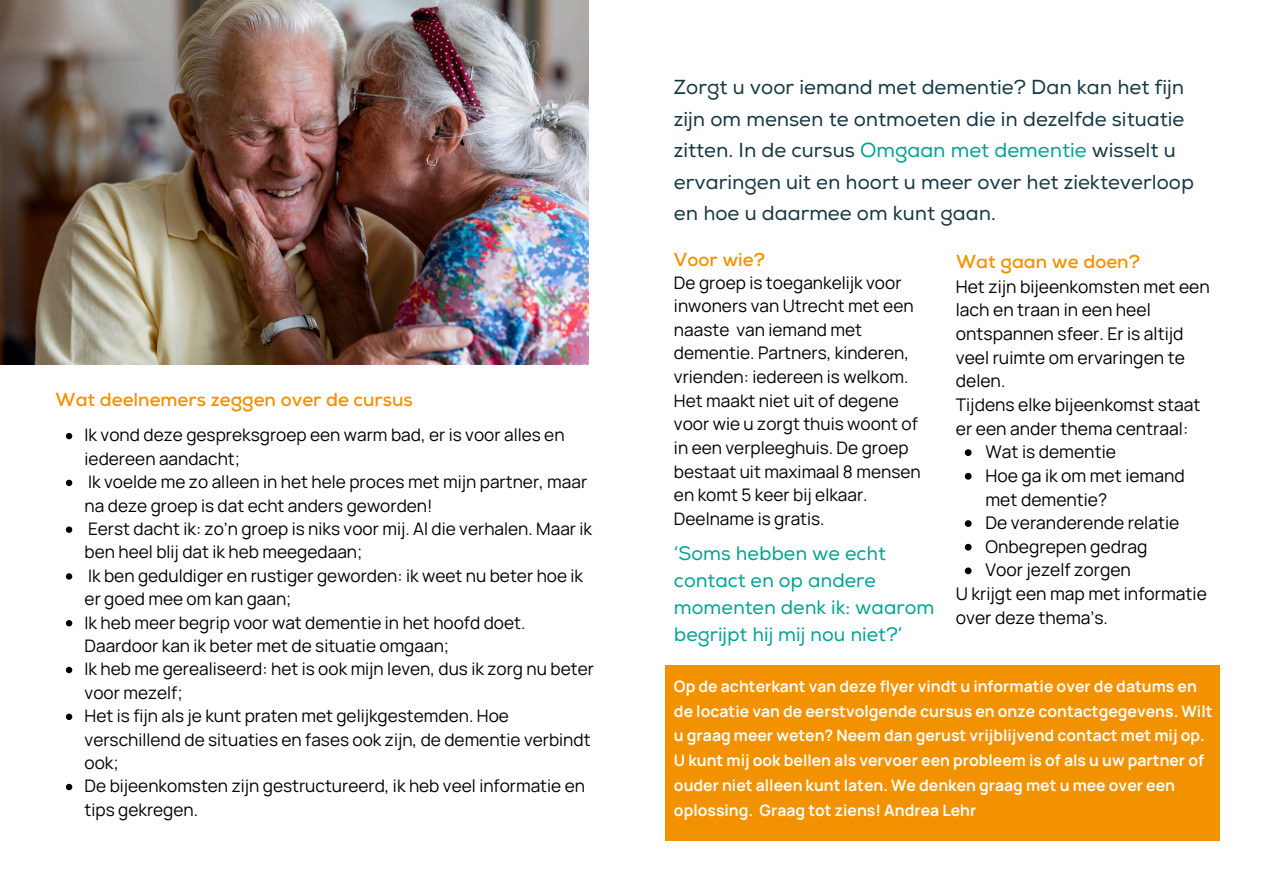
<style>
.page{position:relative;width:1263px;height:894px;background:#fff}
.page>*{position:absolute;margin:0;border:0;box-sizing:border-box;transform-origin:0 0}
.t1{font:20.25px/31.5px "Nexa";color:#153743}
.t2{font:19.5px/27px "Nexa";color:#00a295}
.t3{font:700 18.75px "Nexa";color:#f39200}
.t4{font:17.4px/23.7px "Manrope";color:#000}
.t5{font:17.25px/23.7px "Manrope";color:#000}
.t6{font:700 15.75px/24.8px "Manrope";color:#fdfdfb}
.s1{color:#00a295}
</style>
<div class="page">
<img style="left:0;top:0;width:588px;height:364px">
<div style="left:666px;top:665px;width:554px;height:175px;background:#f39200"></div>
<svg style="left:66px;top:433px;width:6px;height:6px"></svg>
<svg style="left:66px;top:479px;width:6px;height:7px"></svg>
<svg style="left:66px;top:526px;width:6px;height:6px"></svg>
<svg style="left:66px;top:573px;width:6px;height:6px"></svg>
<svg style="left:66px;top:620px;width:6px;height:6px"></svg>
<svg style="left:66px;top:666px;width:6px;height:7px"></svg>
<svg style="left:66px;top:713px;width:6px;height:6px"></svg>
<svg style="left:66px;top:783px;width:6px;height:7px"></svg>
<svg style="left:965px;top:449px;width:6px;height:7px"></svg>
<svg style="left:965px;top:473px;width:6px;height:6px"></svg>
<svg style="left:965px;top:520px;width:6px;height:7px"></svg>
<svg style="left:965px;top:543px;width:6px;height:7px"></svg>
<svg style="left:965px;top:567px;width:6px;height:7px"></svg>
<p class="t3" style="left:56px;top:388px;width:359px">Wat deelnemers zeggen over de cursus</p>
<p class="t5" style="left:85px;top:423px;width:481px">Ik vond deze gespreksgroep een warm bad, er is voor alles en iedereen aandacht;</p>
<p class="t5" style="left:85px;top:469px;width:504px">Ik voelde me zo alleen in het hele proces met mijn partner, maar na deze groep is dat echt anders geworden!</p>
<p class="t5" style="left:85px;top:516px;width:509px">Eerst dacht ik: zo’n groep is niks voor mij. Al die verhalen. Maar ik ben heel blij dat ik heb meegedaan;</p>
<p class="t5" style="left:85px;top:563px;width:500px">Ik ben geduldiger en rustiger geworden: ik weet nu beter hoe ik er goed mee om kan gaan;</p>
<p class="t5" style="left:85px;top:610px;width:442px">Ik heb meer begrip voor wat dementie in het hoofd doet.<br>Daardoor kan ik beter met de situatie omgaan;</p>
<h2 class="t5" style="left:85px;top:656px;width:511px">Ik heb me gerealiseerd: het is ook mijn leven, dus ik zorg nu beter voor mezelf;</h2>
<h1 class="t5" style="left:85px;top:703px;width:508px">Het is fijn als je kunt praten met gelijkgestemden. Hoe verschillend de situaties en fases ook zijn, de dementie verbindt ook;</h1>
<h1 class="t5" style="left:85px;top:773px;width:502px">De bijeenkomsten zijn gestructureerd, ik heb veel informatie en tips gekregen.</h1>
<p class="t1" style="left:674px;top:72px;width:521px">Zorgt u voor iemand met dementie? Dan kan het fijn zijn om mensen te ontmoeten die in dezelfde situatie zitten. In de cursus <span class="s1">Omgaan met dementie</span> wisselt u ervaringen uit en hoort u meer over het ziekteverloop en hoe u daarmee om kunt gaan.</p>
<p class="t3" style="left:674px;top:248px;width:93px">Voor wie?</p>
<p class="t5" style="left:674px;top:270px;width:248px">De groep is toegankelijk voor inwoners van Utrecht met een naaste van iemand met dementie. Partners, kinderen, vrienden: iedereen is welkom.<br>Het maakt niet uit of degene voor wie u zorgt thuis woont of in een verpleeghuis. De groep bestaat uit maximaal 8 mensen en komt 5 keer bij elkaar.<br>Deelname is gratis.</p>
<p class="t3" style="left:956px;top:250px;width:185px">Wat gaan we doen?</p>
<p class="t4" style="left:956px;top:274px;width:256px">Het zijn bijeenkomsten met een lach en traan in een heel ontspannen sfeer. Er is altijd veel ruimte om ervaringen te delen.</p>
<p class="t4" style="left:956px;top:392px;width:246px">Tijdens elke bijeenkomst staat er een ander thema centraal:</p>
<p class="t4" style="left:985px;top:439px;width:132px">Wat is dementie</p>
<p class="t4" style="left:985px;top:463px;width:201px">Hoe ga ik om met iemand met dementie?</p>
<p class="t4" style="left:985px;top:510px;width:195px">De veranderende relatie</p>
<p class="t4" style="left:985px;top:534px;width:163px">Onbegrepen gedrag</p>
<p class="t4" style="left:985px;top:557px;width:147px">Voor jezelf zorgen</p>
<p class="t4" style="left:956px;top:581px;width:253px">U krijgt een map met informatie over deze thema’s.</p>
<h1 class="t2" style="left:674px;top:540px;width:262px">‘Soms hebben we echt contact en op andere momenten denk ik: waarom begrijpt hij mij nou niet?’</h1>
<h2 class="t6" style="left:674px;top:673px;width:540px">Op de achterkant van deze flyer vindt u informatie over de datums en de locatie van de eerstvolgende cursus en onze contactgegevens. Wilt u graag meer weten? Neem dan gerust vrijblijvend contact met mij op.<br>U kunt mij ook bellen als vervoer een probleem is of als u uw partner of ouder niet alleen kunt laten. We denken graag met u mee over een oplossing. Graag tot ziens! Andrea Lehr</h2>
</div>
